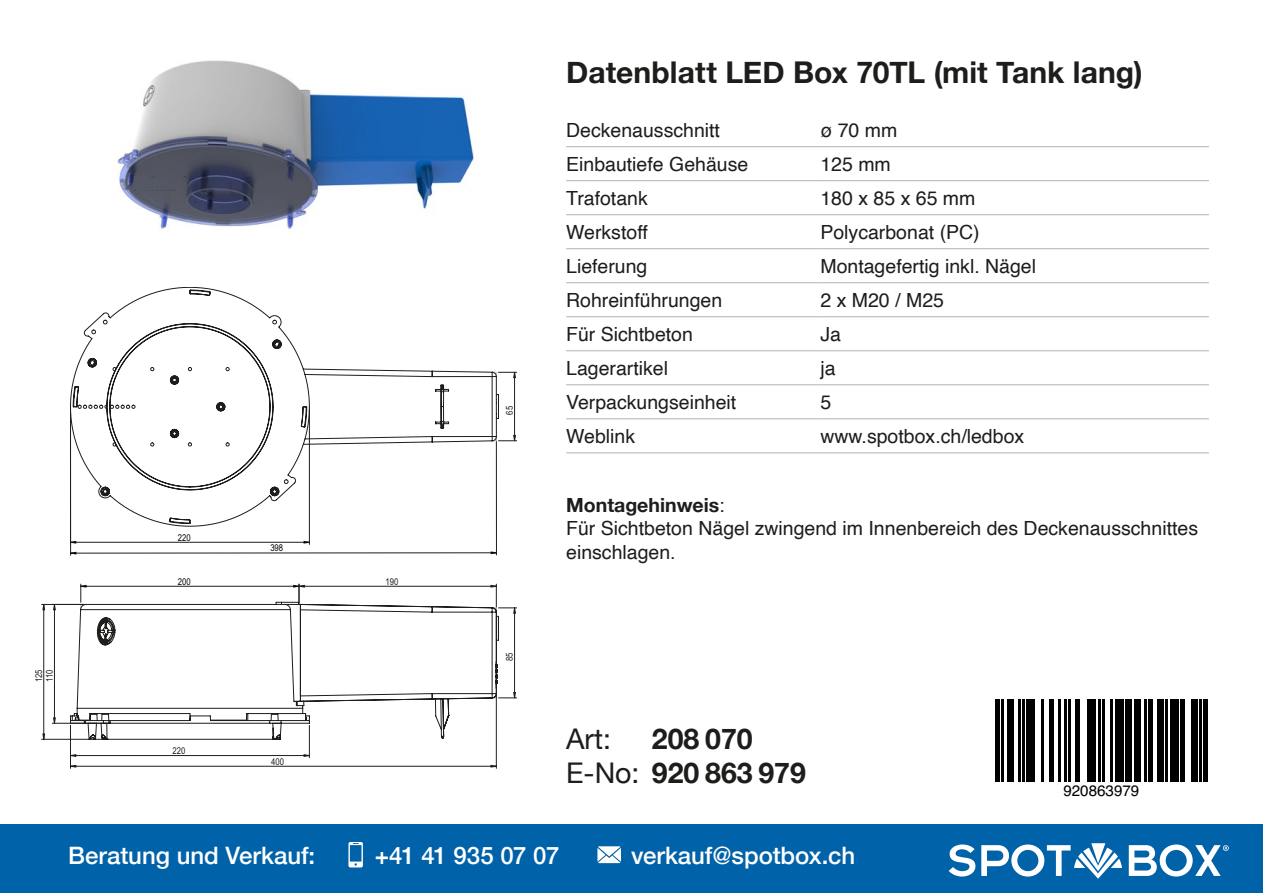
<style>
.page{position:relative;width:1263px;height:893px;background:#fff}
.page>*{position:absolute;margin:0;border:0;box-sizing:border-box;transform-origin:0 0}
.t1{font:700 30px "Helvetica Neue";color:#1d1d1b}
.t2{font:28.5px/34.2px "Helvetica Neue";color:#1d1d1b}
.t3{font:700 28.5px "Helvetica Neue";color:#1d1d1b}
.t4{font:500 24px "Helvetica Neue";color:#fff}
.t5{font:500 24px "Helvetica Neue";letter-spacing:-.02em;color:#fff}
.t6{font:19.5px/23.4px "Helvetica";color:#1d1d1b}
.t7{font:700 19.5px "Helvetica Neue";color:#1d1d1b}
.t8{font:15.15px "Helvetica";color:#000}
.t9{font:9.45px "Arial Narrow";color:#1d1d1b}
.t10{font:9.45px "Arial Narrow";color:#020304}
.s1{font-family:"Helvetica";font-weight:400}
.s2{font-weight:700}
</style>
<div class="page">
<hr style="left:566px;top:146px;width:254px;height:1px;background:#b2b2b2">
<hr style="left:820px;top:146px;width:389px;height:1px;background:#b2b2b2">
<hr style="left:566px;top:180px;width:254px;height:1px;background:#b2b2b2">
<hr style="left:820px;top:180px;width:389px;height:1px;background:#b2b2b2">
<hr style="left:566px;top:214px;width:254px;height:1px;background:#b2b2b2">
<hr style="left:820px;top:214px;width:389px;height:1px;background:#b2b2b2">
<hr style="left:566px;top:248px;width:254px;height:1px;background:#b2b2b2">
<hr style="left:820px;top:248px;width:389px;height:1px;background:#b2b2b2">
<hr style="left:566px;top:282px;width:254px;height:1px;background:#b2b2b2">
<hr style="left:820px;top:282px;width:389px;height:1px;background:#b2b2b2">
<hr style="left:566px;top:316px;width:254px;height:1px;background:#b2b2b2">
<hr style="left:820px;top:316px;width:389px;height:1px;background:#b2b2b2">
<hr style="left:566px;top:350px;width:254px;height:1px;background:#b2b2b2">
<hr style="left:820px;top:350px;width:389px;height:1px;background:#b2b2b2">
<hr style="left:566px;top:384px;width:254px;height:1px;background:#b2b2b2">
<hr style="left:820px;top:384px;width:389px;height:1px;background:#b2b2b2">
<hr style="left:566px;top:418px;width:254px;height:1px;background:#b2b2b2">
<hr style="left:820px;top:418px;width:389px;height:1px;background:#b2b2b2">
<hr style="left:566px;top:452px;width:254px;height:1px;background:#b2b2b2">
<hr style="left:820px;top:452px;width:389px;height:1px;background:#b2b2b2">
<hr style="left:309px;top:725px;width:1px;height:33px;background:#1e1f1d">
<hr style="left:70px;top:725px;width:1px;height:43px;background:#1e1f1d">
<hr style="left:496px;top:696px;width:1px;height:72px;background:#1e1f1d">
<hr style="left:52px;top:723px;width:56px;height:1px;background:#1e1f1d">
<hr style="left:42px;top:604px;width:42px;height:1px;background:#1e1f1d">
<hr style="left:42px;top:739px;width:63px;height:1px;background:#1e1f1d">
<svg style="left:499px;top:372px;width:18px;height:69px"></svg>
<svg style="left:71px;top:755px;width:425px;height:12px"></svg>
<svg style="left:43px;top:605px;width:12px;height:134px"></svg>
<svg style="left:70px;top:287px;width:429px;height:453px"></svg>
<img style="left:117px;top:60px;width:357px;height:169px">
<div style="left:0;top:825px;width:1263px;height:68px;background:#0062a8"></div>
<svg style="left:348px;top:842px;width:15px;height:25px"></svg>
<svg style="left:597px;top:846px;width:24px;height:17px"></svg>
<svg style="left:949px;top:844px;width:26px;height:32px"></svg>
<svg style="left:981px;top:843px;width:141px;height:36px"></svg>
<svg style="left:1129px;top:844px;width:100px;height:32px"></svg>
<svg style="left:999px;top:699px;width:203px;height:83px"></svg>
<hr style="left:995px;top:699px;width:4px;height:83px;background:#000">
<hr style="left:1001px;top:699px;width:2px;height:83px;background:#000">
<div style="left:1008px;top:699px;width:6px;height:83px;background:#000"></div>
<hr style="left:1018px;top:699px;width:2px;height:83px;background:#000">
<hr style="left:1022px;top:699px;width:2px;height:83px;background:#000">
<div style="left:1027px;top:699px;width:8px;height:83px;background:#000"></div>
<hr style="left:1041px;top:699px;width:2px;height:83px;background:#000">
<hr style="left:1050px;top:699px;width:4px;height:83px;background:#000">
<hr style="left:1058px;top:699px;width:2px;height:83px;background:#000">
<hr style="left:1064px;top:699px;width:3px;height:83px;background:#000">
<hr style="left:1069px;top:699px;width:2px;height:83px;background:#000">
<hr style="left:1075px;top:699px;width:4px;height:83px;background:#000">
<div style="left:1088px;top:699px;width:8px;height:83px;background:#000"></div>
<hr style="left:1098px;top:699px;width:2px;height:83px;background:#000">
<hr style="left:1102px;top:699px;width:2px;height:83px;background:#000">
<hr style="left:1111px;top:699px;width:2px;height:83px;background:#000">
<div style="left:1115px;top:699px;width:8px;height:83px;background:#000"></div>
<div style="left:1125px;top:699px;width:7px;height:83px;background:#000"></div>
<div style="left:1134px;top:699px;width:6px;height:83px;background:#000"></div>
<hr style="left:1144px;top:699px;width:3px;height:83px;background:#000">
<hr style="left:1149px;top:699px;width:4px;height:83px;background:#000">
<div style="left:1157px;top:699px;width:6px;height:83px;background:#000"></div>
<hr style="left:1165px;top:699px;width:3px;height:83px;background:#000">
<div style="left:1170px;top:699px;width:8px;height:83px;background:#000"></div>
<hr style="left:1180px;top:699px;width:4px;height:83px;background:#000">
<div style="left:1191px;top:699px;width:6px;height:83px;background:#000"></div>
<hr style="left:1199px;top:699px;width:2px;height:83px;background:#000">
<div style="left:1203px;top:699px;width:5px;height:83px;background:#000"></div>
<p class="t10" style="left:178px;top:530px;width:14px">220</p>
<p class="t10" style="left:270px;top:541px;width:14px">398</p>
<p class="t10" style="left:178px;top:574px;width:14px">200</p>
<p class="t9" style="left:386px;top:574px;width:14px">190</p>
<p class="t9" style="left:503px;top:415px;width:10px;rotate:-90deg">65</p>
<h1 class="t1" style="left:566px;top:49px;width:578px">Datenblatt LED Box 70TL (mit Tank lang)</h1>
<p class="t6" style="left:566px;top:119px;width:155px">Deckenausschnitt</p>
<p class="t6" style="left:820px;top:119px;width:78px">ø 70 mm</p>
<p class="t6" style="left:566px;top:153px;width:184px">Einbautiefe Gehäuse</p>
<p class="t6" style="left:820px;top:153px;width:72px">125 mm</p>
<p class="t6" style="left:566px;top:187px;width:83px">Trafotank</p>
<p class="t6" style="left:820px;top:187px;width:156px">180 x 85 x 65 mm</p>
<p class="t6" style="left:566px;top:221px;width:83px">Werkstoff</p>
<p class="t6" style="left:820px;top:221px;width:161px">Polycarbonat (PC)</p>
<p class="t6" style="left:566px;top:255px;width:83px">Lieferung</p>
<p class="t6" style="left:820px;top:255px;width:217px">Montagefertig inkl. Nägel</p>
<p class="t6" style="left:566px;top:289px;width:158px">Rohreinführungen</p>
<p class="t6" style="left:820px;top:289px;width:125px">2 x M20 / M25</p>
<p class="t6" style="left:566px;top:323px;width:128px">Für Sichtbeton</p>
<p class="t6" style="left:820px;top:323px;width:22px">Ja</p>
<p class="t6" style="left:566px;top:357px;width:103px">Lagerartikel</p>
<p class="t6" style="left:820px;top:357px;width:17px">ja</p>
<p class="t6" style="left:566px;top:391px;width:172px">Verpackungseinheit</p>
<p class="t6" style="left:820px;top:391px;width:12px">5</p>
<p class="t6" style="left:566px;top:425px;width:70px">Weblink</p>
<p class="t6" style="left:820px;top:425px;width:205px">www.spotbox.ch/ledbox</p>
<p class="t7" style="left:566px;top:490px;width:160px">Montagehinweis<span class="s1">:</span></p>
<p class="t6" style="left:566px;top:517px;width:633px">Für Sichtbeton Nägel zwingend im Innenbereich des Deckenausschnittes einschlagen.</p>
<p class="t9" style="left:32px;top:682px;width:14px;rotate:-90deg">125</p>
<p class="t9" style="left:43px;top:682px;width:14px;rotate:-90deg">110</p>
<p class="t9" style="left:173px;top:744px;width:14px">220</p>
<p class="t9" style="left:271px;top:754px;width:14px">400</p>
<p class="t9" style="left:503px;top:661px;width:10px;rotate:-90deg">85</p>
<h2 class="t2" style="left:566px;top:724px;width:241px">Art:<br>E-No: <span class="s2">920 863 979</span></h2>
<h2 class="t3" style="left:652px;top:717px;width:102px">208 070</h2>
<p class="t4" style="left:68px;top:836px;width:249px">Beratung und Verkauf:</p>
<p class="t5" style="left:375px;top:836px;width:186px">+41 41 935 07 07</p>
<p class="t4" style="left:631px;top:836px;width:226px">verkauf@spotbox.ch</p>
<p class="t8" style="left:1063px;top:779px;width:78px">920863979</p>
</div>
